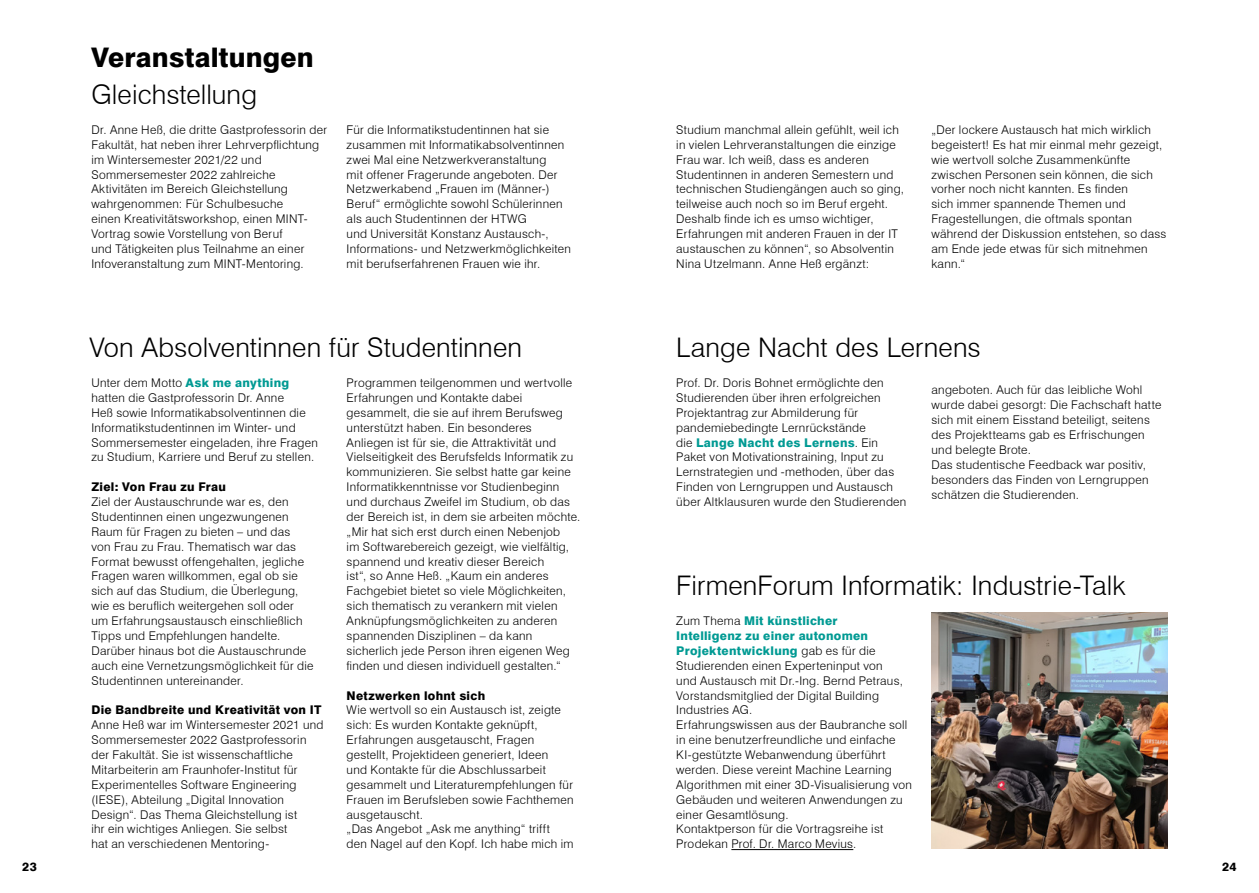
<style>
.page{position:relative;width:1259px;height:893px;background:#fff}
.page>*{position:absolute;margin:0;border:0;box-sizing:border-box;transform-origin:0 0}
.Headline_-_SCHWARZ{font:300 27px "Swiss 721 BT";letter-spacing:.005em;color:#000}
.Headline_-_SCHWARZ-2{font:800 27px/37.2px "Swiss 721 BT";letter-spacing:.005em;color:#000}
.Fließtext_-_SCHWAR{font:300 12px/14.9px "Swiss 721 BT";letter-spacing:.025em;color:#000}
.t1{font:800 12px "Swiss 721 BT";color:#000}
.s1{font-weight:300}
.s2{font-weight:800;color:#009a93}
.s3{font-weight:800}
</style>
<div class="page">
<hr style="left:731px;top:849px;width:122px;height:1px;background:#000">
<img style="left:931px;top:612px;width:236px;height:236px">
<p class="Headline_-_SCHWARZ-2" style="left:91px;top:39px;width:224px">Veranstaltungen<br><span class="s1">Gleichstellung</span></p>
<p class="Fließtext_-_SCHWAR" style="left:91px;top:122px;width:237px">Dr. Anne Heß, die dritte Gastprofessorin der Fakultät, hat neben ihrer Lehrverpflichtung im Wintersemester 2021/22 und Sommersemester 2022 zahlreiche Aktivitäten im Bereich Gleichstellung wahrgenommen: Für Schulbesuche<br>einen Kreativitätsworkshop, einen MINT-Vortrag sowie Vorstellung von Beruf<br>und Tätigkeiten plus Teilnahme an einer Infoveranstaltung zum MINT-Mentoring.</p>
<p class="Fließtext_-_SCHWAR" style="left:347px;top:122px;width:226px">Für die Informatikstudentinnen hat sie zusammen mit Informatikabsolventinnen zwei Mal eine Netzwerkveranstaltung<br>mit offener Fragerunde angeboten. Der Netzwerkabend „Frauen im (Männer-)<br>Beruf“ ermöglichte sowohl Schülerinnen als auch Studentinnen der HTWG<br>und Universität Konstanz Austausch-, Informations- und Netzwerkmöglichkeiten mit berufserfahrenen Frauen wie ihr.</p>
<p class="Headline_-_SCHWARZ" style="left:89px;top:331px;width:434px">Von Absolventinnen für Studentinnen</p>
<p class="Fließtext_-_SCHWAR" style="left:91px;top:375px;width:228px">Unter dem Motto <span class="s2">Ask me anything </span>hatten die Gastprofessorin Dr. Anne<br>Heß sowie Informatikabsolventinnen die Informatikstudentinnen im Winter- und Sommersemester eingeladen, ihre Fragen zu Studium, Karriere und Beruf zu stellen.</p>
<p class="Fließtext_-_SCHWAR" style="left:91px;top:479px;width:223px"><span class="s3">Ziel: Von Frau zu Frau<br></span>Ziel der Austauschrunde war es, den Studentinnen einen ungezwungenen Raum für Fragen zu bieten – und das<br>von Frau zu Frau. Thematisch war das Format bewusst offengehalten, jegliche Fragen waren willkommen, egal ob sie sich auf das Studium, die Überlegung, wie es beruflich weitergehen soll oder um Erfahrungsaustausch einschließlich Tipps und Empfehlungen handelte.<br>Darüber hinaus bot die Austauschrunde auch eine Vernetzungsmöglichkeit für die Studentinnen untereinander.</p>
<p class="Fließtext_-_SCHWAR" style="left:91px;top:703px;width:234px"><span class="s3">Die Bandbreite und Kreativität von IT </span>Anne Heß war im Wintersemester 2021 und Sommersemester 2022 Gastprofessorin der Fakultät. Sie ist wissenschaftliche Mitarbeiterin am Fraunhofer-Institut für Experimentelles Software Engineering (IESE), Abteilung „Digital Innovation Design“. Das Thema Gleichstellung ist<br>ihr ein wichtiges Anliegen. Sie selbst<br>hat an verschiedenen Mentoring-</p>
<p class="Fließtext_-_SCHWAR" style="left:347px;top:375px;width:235px">Programmen teilgenommen und wertvolle Erfahrungen und Kontakte dabei gesammelt, die sie auf ihrem Berufsweg unterstützt haben. Ein besonderes Anliegen ist für sie, die Attraktivität und Vielseitigkeit des Berufsfelds Informatik zu kommunizieren. Sie selbst hatte gar keine Informatikkenntnisse vor Studienbeginn und durchaus Zweifel im Studium, ob das der Bereich ist, in dem sie arbeiten möchte. „Mir hat sich erst durch einen Nebenjob<br>im Softwarebereich gezeigt, wie vielfältig, spannend und kreativ dieser Bereich<br>ist“, so Anne Heß. „Kaum ein anderes Fachgebiet bietet so viele Möglichkeiten, sich thematisch zu verankern mit vielen Anknüpfungsmöglichkeiten zu anderen spannenden Disziplinen – da kann sicherlich jede Person ihren eigenen Weg finden und diesen individuell gestalten.“</p>
<p class="Fließtext_-_SCHWAR" style="left:347px;top:688px;width:228px"><span class="s3">Netzwerken lohnt sich<br></span>Wie wertvoll so ein Austausch ist, zeigte sich: Es wurden Kontakte geknüpft, Erfahrungen ausgetauscht, Fragen gestellt, Projektideen generiert, Ideen<br>und Kontakte für die Abschlussarbeit gesammelt und Literaturempfehlungen für Frauen im Berufsleben sowie Fachthemen ausgetauscht.<br>„Das Angebot „Ask me anything“ trifft<br>den Nagel auf den Kopf. Ich habe mich im</p>
<p class="Fließtext_-_SCHWAR" style="left:676px;top:122px;width:229px">Studium manchmal allein gefühlt, weil ich in vielen Lehrveranstaltungen die einzige Frau war. Ich weiß, dass es anderen Studentinnen in anderen Semestern und technischen Studiengängen auch so ging, teilweise auch noch so im Beruf ergeht.<br>Deshalb finde ich es umso wichtiger, Erfahrungen mit anderen Frauen in der IT austauschen zu können“, so Absolventin Nina Utzelmann. Anne Heß ergänzt:</p>
<p class="Fließtext_-_SCHWAR" style="left:931px;top:122px;width:236px">„Der lockere Austausch hat mich wirklich begeistert! Es hat mir einmal mehr gezeigt, wie wertvoll solche Zusammenkünfte zwischen Personen sein können, die sich vorher noch nicht kannten. Es finden<br>sich immer spannende Themen und Fragestellungen, die oftmals spontan während der Diskussion entstehen, so dass am Ende jede etwas für sich mitnehmen kann.“</p>
<p class="Headline_-_SCHWARZ" style="left:676px;top:331px;width:306px">Lange Nacht des Lernens</p>
<p class="Fließtext_-_SCHWAR" style="left:676px;top:375px;width:232px">Prof. Dr. Doris Bohnet ermöglichte den Studierenden über ihren erfolgreichen Projektantrag zur Abmilderung für pandemiebedingte Lernrückstände<br>die <span class="s2">Lange Nacht des Lernens</span>. Ein Paket von Motivationstraining, Input zu Lernstrategien und -methoden, über das Finden von Lerngruppen und Austausch über Altklausuren wurde den Studierenden</p>
<p class="Fließtext_-_SCHWAR" style="left:931px;top:383px;width:231px">angeboten. Auch für das leibliche Wohl wurde dabei gesorgt: Die Fachschaft hatte sich mit einem Eisstand beteiligt, seitens des Projektteams gab es Erfrischungen und belegte Brote.<br>Das studentische Feedback war positiv, besonders das Finden von Lerngruppen schätzen die Studierenden.</p>
<p class="Headline_-_SCHWARZ" style="left:676px;top:569px;width:451px">FirmenForum Informatik: Industrie-Talk</p>
<p class="Fließtext_-_SCHWAR" style="left:676px;top:613px;width:237px">Zum Thema <span class="s2">Mit künstlicher<br>Intelligenz zu einer autonomen Projektentwicklung</span> gab es für die Studierenden einen Experteninput von<br>und Austausch mit Dr.-Ing. Bernd Petraus, Vorstandsmitglied der Digital Building Industries AG.<br>Erfahrungswissen aus der Baubranche soll in eine benutzerfreundliche und einfache KI-gestützte Webanwendung überführt werden. Diese vereint Machine Learning Algorithmen mit einer 3D-Visualisierung von Gebäuden und weiteren Anwendungen zu einer Gesamtlösung.<br>Kontaktperson für die Vortragsreihe ist Prodekan Prof. Dr. Marco Mevius.</p>
<p class="t1" style="left:22px;top:859px;width:16px">23</p>
<p class="t1" style="left:1222px;top:859px;width:16px">24</p>
</div>
